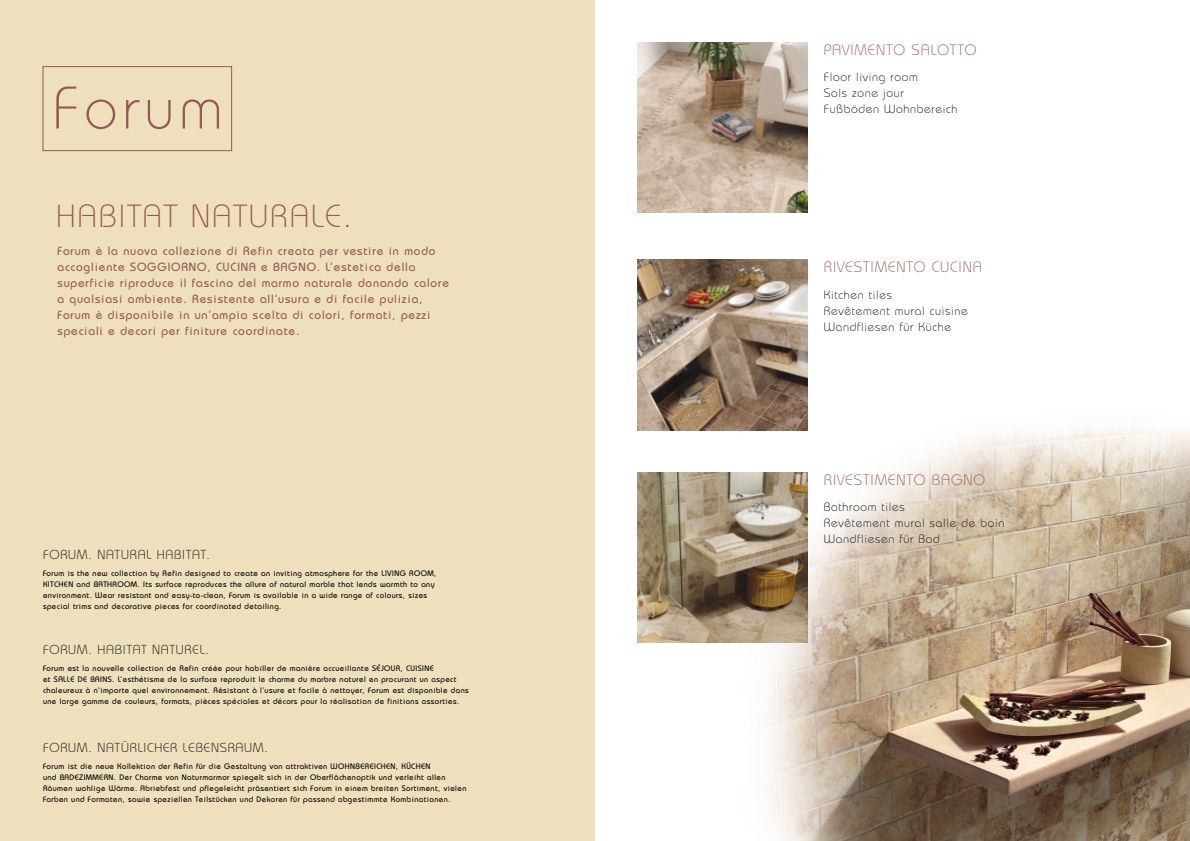
<style>
.page{position:relative;width:1190px;height:841px;background:#fff}
.page>*{position:absolute;margin:0;border:0;box-sizing:border-box;transform-origin:0 0}
.t1{font:300 60px "Bauhaus";letter-spacing:.085em;color:#955856}
.t2{font:300 32px "Bauhaus";letter-spacing:.055em;color:#955856}
.t3{font:300 15px "Bauhaus";letter-spacing:.055em;color:#955856}
.t4{font:300 13px "Bauhaus";letter-spacing:.055em;color:#000}
.t5{font:500 12px/16px "Bauhaus";letter-spacing:.07em;color:#955856}
.t6{font:300 12px/16px "Bauhaus";letter-spacing:.055em;color:#000}
.t7{font:500 8px/11px "Bauhaus";letter-spacing:.055em;color:#000}
</style>
<div class="page">
<img style="left:637px;top:354px;width:553px;height:487px">
<div style="left:0;top:0;width:595px;height:841px;background:#eee0bd"></div>
<div style="left:43px;top:66px;width:189px;height:85px;border:1px solid #955856"></div>
<img style="left:638px;top:260px;width:170px;height:170px">
<img style="left:638px;top:473px;width:170px;height:170px">
<img style="left:638px;top:43px;width:170px;height:170px">
<h1 class="t1" style="left:53px;top:86px;width:171px">Forum</h1>
<h2 class="t2" style="left:56px;top:205px;width:297px">HABITAT NATURALE.</h2>
<p class="t5" style="left:57px;top:244px;width:393px">Forum è la nuova collezione di Refin creata per vestire in modo accogliente SOGGIORNO, CUCINA e BAGNO. L’estetica della superficie riproduce il fascino del marmo naturale donando calore a qualsiasi ambiente. Resistente all’usura e di facile pulizia, Forum è disponibile in un’ampia scelta di colori, formati, pezzi speciali e decori per finiture coordinate.</p>
<h3 class="t4" style="left:43px;top:550px;width:169px">FORUM. NATURAL HABITAT.</h3>
<p class="t7" style="left:43px;top:569px;width:395px">Forum is the new collection by Refin designed to create an inviting atmosphere for the LIVING ROOM, KITCHEN and BATHROOM. Its surface reproduces the allure of natural marble that lends warmth to any environment. Wear resistant and easy-to-clean, Forum is available in a wide range of colours, sizes special trims and decorative pieces for coordinated detailing.</p>
<h3 class="t4" style="left:43px;top:645px;width:168px">FORUM. HABITAT NATUREL.</h3>
<p class="t7" style="left:43px;top:664px;width:427px">Forum est la nouvelle collection de Refin créée pour habiller de manière accueillante SÉJOUR, CUISINE<br>et SALLE DE BAINS. L’esthétisme de la surface reproduit le charme du marbre naturel en procurant un aspect chaleureux à n’importe quel environnement. Résistant à l’usure et facile à nettoyer, Forum est disponible dans une large gamme de couleurs, formats, pièces spéciales et décors pour la réalisation de finitions assorties.</p>
<h3 class="t4" style="left:43px;top:743px;width:227px">FORUM. NATÜRLICHER LEBENSRAUM.</h3>
<p class="t7" style="left:43px;top:762px;width:425px">Forum ist die neue Kollektion der Refin für die Gestaltung von attraktiven WOHNBEREICHEN, KÜCHEN<br>und BADEZIMMERN. Der Charme von Naturmarmor spiegelt sich in der Oberflächenoptik und verleiht allen Räumen wohlige Wärme. Abriebfest und pflegeleicht präsentiert sich Forum in einem breiten Sortiment, vielen Farben und Formaten, sowie speziellen Teilstücken und Dekoren für passend abgestimmte Kombinationen.</p>
<h3 class="t3" style="left:824px;top:44px;width:154px">PAVIMENTO SALOTTO</h3>
<h3 class="t6" style="left:824px;top:70px;width:135px">Floor living room<br>Sols zone jour<br>Fußböden Wohnbereich</h3>
<h3 class="t3" style="left:824px;top:262px;width:159px">RIVESTIMENTO CUCINA</h3>
<h3 class="t6" style="left:824px;top:288px;width:146px">Kitchen tiles<br>Revêtement mural cuisine<br>Wandfliesen für Küche</h3>
<h3 class="t3" style="left:824px;top:474px;width:163px">RIVESTIMENTO BAGNO</h3>
<h3 class="t6" style="left:824px;top:500px;width:182px">Bathroom tiles<br>Revêtement mural salle de bain<br>Wandfliesen für Bad</h3>
</div>
